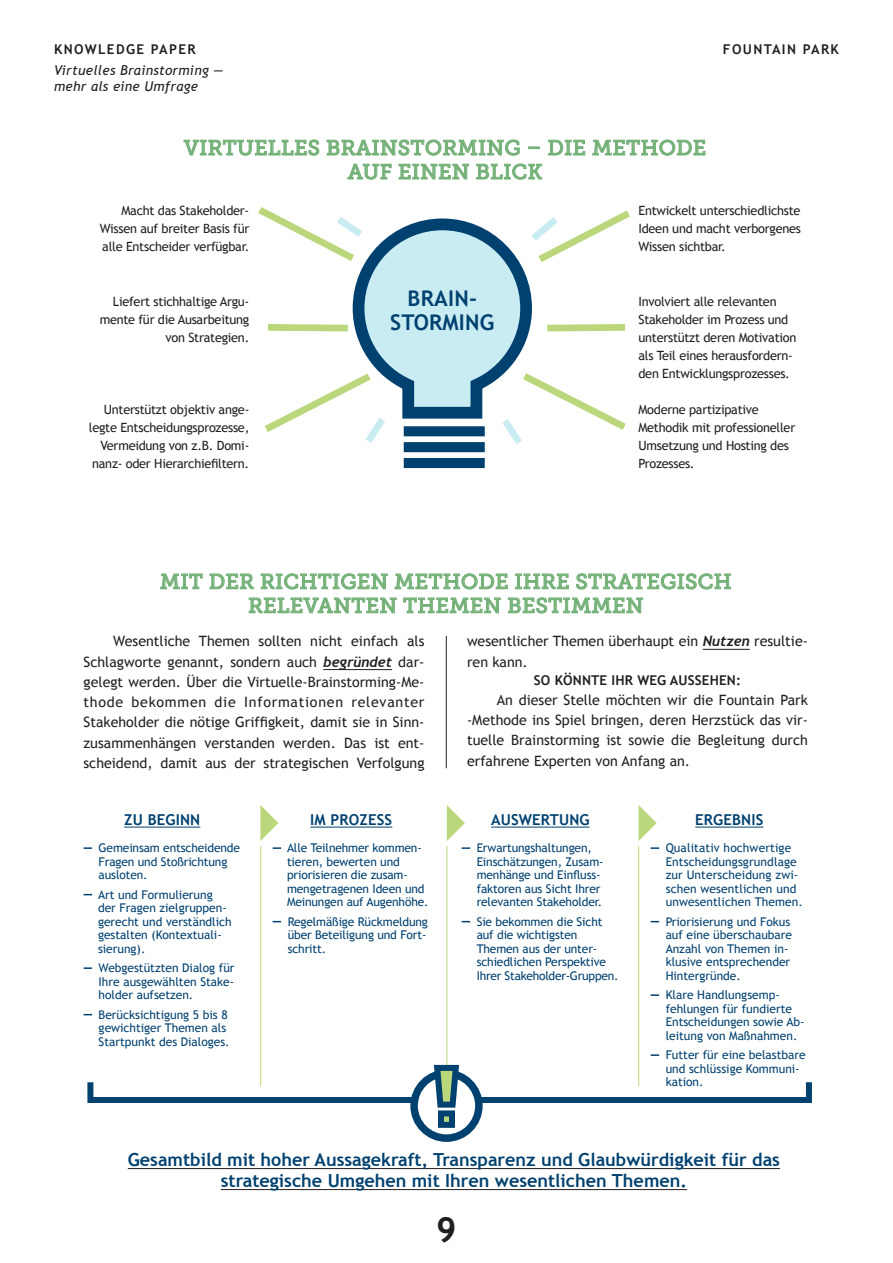
<style>
.page{position:relative;width:893px;height:1263px;background:#fff}
.page>*{position:absolute;margin:0;border:0;box-sizing:border-box;transform-origin:0 0}
.t1{font:700 34.8px "Trebuchet MS";color:#231f20}
.subhead_2{font:700 21.6px/23.9px "Trebuchet MS";letter-spacing:.01em;color:#004170;text-align:center}
.subhead_1{font:21px/24px "Museo Slab 500";letter-spacing:.02em;color:#74b178;text-align:center}
.intro{font:700 18px/21px "Trebuchet MS";color:#004170;text-align:center}
.subhead_2-2{font:700 15px "Trebuchet MS";letter-spacing:.01em;color:#004170}
.copy{font:14.25px/20.2px "Trebuchet MS";color:#231f20;text-align:justify}
.t2{font:italic 13.5px "Trebuchet MS";letter-spacing:.02em;color:#231f20}
.subhead_2-3{font:700 13.5px "Trebuchet MS";letter-spacing:.1em;color:#231f20}
.subhead_2-4{font:700 13.5px "Trebuchet MS";letter-spacing:.025em;color:#231f20}
.copy-2{font:12.75px/18px "Trebuchet MS";letter-spacing:-.02em;color:#231f20;text-align:justify}
.copy_2{font:12px/13.5px "Trebuchet MS";color:#004170}
.s1{font-family:"Trebuchet";font-weight:700;font-style:italic}
</style>
<div class="page">
<div style="left:404px;top:458px;width:81px;height:10px;background:#004170"></div>
<svg style="left:258px;top:207px;width:372px;height:245px"></svg>
<svg style="left:184px;top:139px;width:135px;height:17px"></svg>
<svg style="left:327px;top:139px;width:193px;height:17px"></svg>
<svg style="left:528px;top:147px;width:12px;height:2px"></svg>
<svg style="left:548px;top:140px;width:37px;height:15px"></svg>
<svg style="left:592px;top:139px;width:113px;height:17px"></svg>
<svg style="left:348px;top:164px;width:44px;height:16px"></svg>
<svg style="left:399px;top:164px;width:70px;height:15px"></svg>
<svg style="left:476px;top:163px;width:66px;height:17px"></svg>
<svg style="left:160px;top:573px;width:43px;height:16px"></svg>
<svg style="left:210px;top:573px;width:44px;height:16px"></svg>
<svg style="left:261px;top:573px;width:127px;height:16px"></svg>
<svg style="left:395px;top:573px;width:113px;height:16px"></svg>
<svg style="left:515px;top:573px;width:54px;height:16px"></svg>
<svg style="left:576px;top:573px;width:155px;height:16px"></svg>
<svg style="left:249px;top:597px;width:148px;height:16px"></svg>
<svg style="left:403px;top:597px;width:98px;height:16px"></svg>
<svg style="left:508px;top:597px;width:135px;height:16px"></svg>
<hr style="left:323px;top:669px;width:69px;height:1px;background:#231f20">
<hr style="left:703px;top:649px;width:47px;height:1px;background:#231f20">
<hr style="left:446px;top:636px;width:1px;height:132px;background:#231f20">
<hr style="left:124px;top:827px;width:76px;height:1px;background:#004170">
<hr style="left:310px;top:827px;width:82px;height:1px;background:#004170">
<hr style="left:491px;top:827px;width:99px;height:1px;background:#004170">
<svg style="left:84px;top:847px;width:8px;height:2px"></svg>
<svg style="left:84px;top:967px;width:8px;height:2px"></svg>
<svg style="left:273px;top:847px;width:8px;height:2px"></svg>
<svg style="left:462px;top:847px;width:8px;height:2px"></svg>
<svg style="left:651px;top:847px;width:8px;height:2px"></svg>
<svg style="left:651px;top:994px;width:8px;height:2px"></svg>
<svg style="left:651px;top:1054px;width:8px;height:2px"></svg>
<hr style="left:695px;top:827px;width:68px;height:1px;background:#004170">
<hr style="left:128px;top:1168px;width:652px;height:1px;background:#231f20">
<hr style="left:221px;top:1189px;width:466px;height:1px;background:#231f20">
<svg style="left:260px;top:805px;width:18px;height:36px"></svg>
<svg style="left:447px;top:805px;width:18px;height:36px"></svg>
<svg style="left:639px;top:805px;width:18px;height:36px"></svg>
<hr style="left:260px;top:846px;width:1px;height:240px;background:#bad77b">
<hr style="left:447px;top:846px;width:1px;height:252px;background:#bad77b">
<hr style="left:638px;top:846px;width:1px;height:240px;background:#bad77b">
<div style="left:87px;top:1079px;width:725px;height:24px;border:6px solid #004170"></div>
<svg style="left:414px;top:1073px;width:65px;height:65px"></svg>
<div style="left:410px;top:1069px;width:73px;height:73px;border:8px solid #004170;border-radius:50%"></div>
<svg style="left:429px;top:1061px;width:37px;height:73px"></svg>
<div style="left:438px;top:1110px;width:17px;height:18px;background:#bad77b;border:6px solid #004170"></div>
<p class="subhead_2-3" style="left:54px;top:41px;width:143px">KNOWLEDGE PAPER</p>
<p class="subhead_2-3" style="left:723px;top:41px;width:118px">FOUNTAIN PARK</p>
<p class="t2" style="left:54px;top:62px;width:171px">Virtuelles Brainstorming —</p>
<p class="t2" style="left:54px;top:78px;width:146px">mehr als eine Umfrage</p>
<p class="subhead_1" style="left:184px;top:136px;width:524px">VIRTUELLES BRAINSTORMING – DIE METHODE<br>AUF EINEN BLICK</p>
<p class="copy-2" style="left:100px;top:202px;width:151px;text-indent:22px">Macht das Stakeholder-Wissen auf breiter Basis für alle Entscheider verfügbar.</p>
<p class="copy-2" style="left:100px;top:292px;width:151px;text-align:right">Liefert stichhaltige Argu&shy;mente für die Ausarbeitung von Strategien.</p>
<p class="copy-2" style="left:89px;top:401px;width:162px;text-align:right">Unterstützt objektiv ange&shy;legte Entscheidungsprozesse,<br>Vermeidung von z.B. Domi&shy;nanz- oder Hierarchiefiltern.</p>
<p class="subhead_2" style="left:390px;top:286px;width:106px">BRAIN-<br>STORMING</p>
<p class="copy-2" style="left:638px;top:202px;width:164px">Entwickelt unterschiedlichste Ideen und macht verborgenes Wissen sichtbar.</p>
<p class="copy-2" style="left:638px;top:292px;width:159px;text-align:left">Involviert alle relevanten<br>Stakeholder im Prozess und unterstützt deren Motivation als Teil eines herausfordern&shy;den Entwicklungsprozesses.</p>
<p class="copy-2" style="left:638px;top:401px;width:158px;text-align:left">Moderne partizipative<br>Methodik mit professioneller<br>Umsetzung und Hosting des<br>Prozesses.</p>
<p class="subhead_1" style="left:160px;top:570px;width:573px">MIT DER RICHTIGEN METHODE IHRE STRATEGISCH<br>RELEVANTEN THEMEN BESTIMMEN</p>
<p class="copy" style="left:84px;top:631px;width:342px;text-indent:30px">Wesentliche Themen sollten nicht einfach als Schlagworte genannt, sondern auch <span class="s1">begründet</span> dar&shy;gelegt werden. Über die Virtuelle-Brainstorming-Me&shy;thode bekommen die Informationen relevanter Stakeholder die nötige Griffigkeit, damit sie in Sinn&shy;zusammenhängen verstanden werden. Das ist ent&shy;scheidend, damit aus der strategischen Verfolgung</p>
<p class="copy" style="left:467px;top:631px;width:342px">wesentlicher Themen überhaupt ein <span class="s1">Nutzen</span> resultie&shy;ren kann.</p>
<p class="subhead_2-4" style="left:534px;top:671px;width:209px">SO KÖNNTE IHR WEG AUSSEHEN:</p>
<p class="copy" style="left:467px;top:690px;width:342px;text-indent:30px">An dieser Stelle möchten wir die Fountain Park -Methode ins Spiel bringen, deren Herzstück das vir&shy;tuelle Brainstorming ist sowie die Begleitung durch erfahrene Experten von Anfang an.</p>
<p class="subhead_2-2" style="left:124px;top:810px;width:77px">ZU BEGINN</p>
<p class="subhead_2-2" style="left:310px;top:810px;width:83px">IM PROZESS</p>
<p class="subhead_2-2" style="left:491px;top:810px;width:100px">AUSWERTUNG</p>
<p class="copy_2" style="left:99px;top:841px;width:143px">Gemeinsam entscheidende<br>Fragen und Stoßrichtung ausloten.</p>
<p class="copy_2" style="left:98px;top:888px;width:135px">Art und Formulierung der Fragen zielgruppen&shy;gerecht und verständlich gestalten (Kontextuali&shy;sierung).</p>
<p class="copy_2" style="left:99px;top:961px;width:137px;text-align:justify">Webgestützten Dialog für Ihre ausgewählten Stake&shy;holder aufsetzen.</p>
<p class="copy_2" style="left:99px;top:1008px;width:133px">Berücksichtigung 5 bis 8 gewichtiger Themen als<br>Startpunkt des Dialoges.</p>
<p class="copy_2" style="left:287px;top:841px;width:143px">Alle Teilnehmer kommen&shy;tieren, bewerten und priorisieren die zusam&shy;mengetragenen Ideen und<br>Meinungen auf Augenhöhe.</p>
<p class="copy_2" style="left:288px;top:915px;width:142px">Regelmäßige Rückmeldung über Beteiligung und Fort&shy;schritt.</p>
<p class="copy_2" style="left:477px;top:841px;width:128px">Erwartungshaltungen,<br>Einschätzungen, Zusam&shy;menhänge und Einfluss&shy;faktoren aus Sicht Ihrer relevanten Stakeholder.</p>
<p class="copy_2" style="left:477px;top:915px;width:143px">Sie bekommen die Sicht auf die wichtigsten<br>Themen aus der unter&shy;schiedlichen Perspektive<br>Ihrer Stakeholder-Gruppen.</p>
<p class="subhead_2-2" style="left:695px;top:810px;width:70px">ERGEBNIS</p>
<p class="copy_2" style="left:666px;top:841px;width:139px">Qualitativ hochwertige<br>Entscheidungsgrundlage zur Unterscheidung zwi&shy;schen wesentlichen und unwesentlichen Themen.</p>
<p class="copy_2" style="left:666px;top:915px;width:128px">Priorisierung und Fokus auf eine überschaubare<br>Anzahl von Themen in&shy;klusive entsprechender<br>Hintergründe.</p>
<p class="copy_2" style="left:666px;top:988px;width:140px">Klare Handlungsemp&shy;fehlungen für fundierte<br>Entscheidungen sowie Ab&shy;leitung von Maßnahmen.</p>
<p class="copy_2" style="left:666px;top:1048px;width:142px">Futter für eine belastbare und schlüssige Kommuni&shy;kation.</p>
<p class="intro" style="left:128px;top:1149px;width:654px">Gesamtbild mit hoher Aussagekraft, Transparenz und Glaubwürdigkeit für das strategische Umgehen mit Ihren wesentlichen Themen.</p>
<h1 class="t1" style="left:436px;top:1208px;width:22px">9</h1>
</div>
